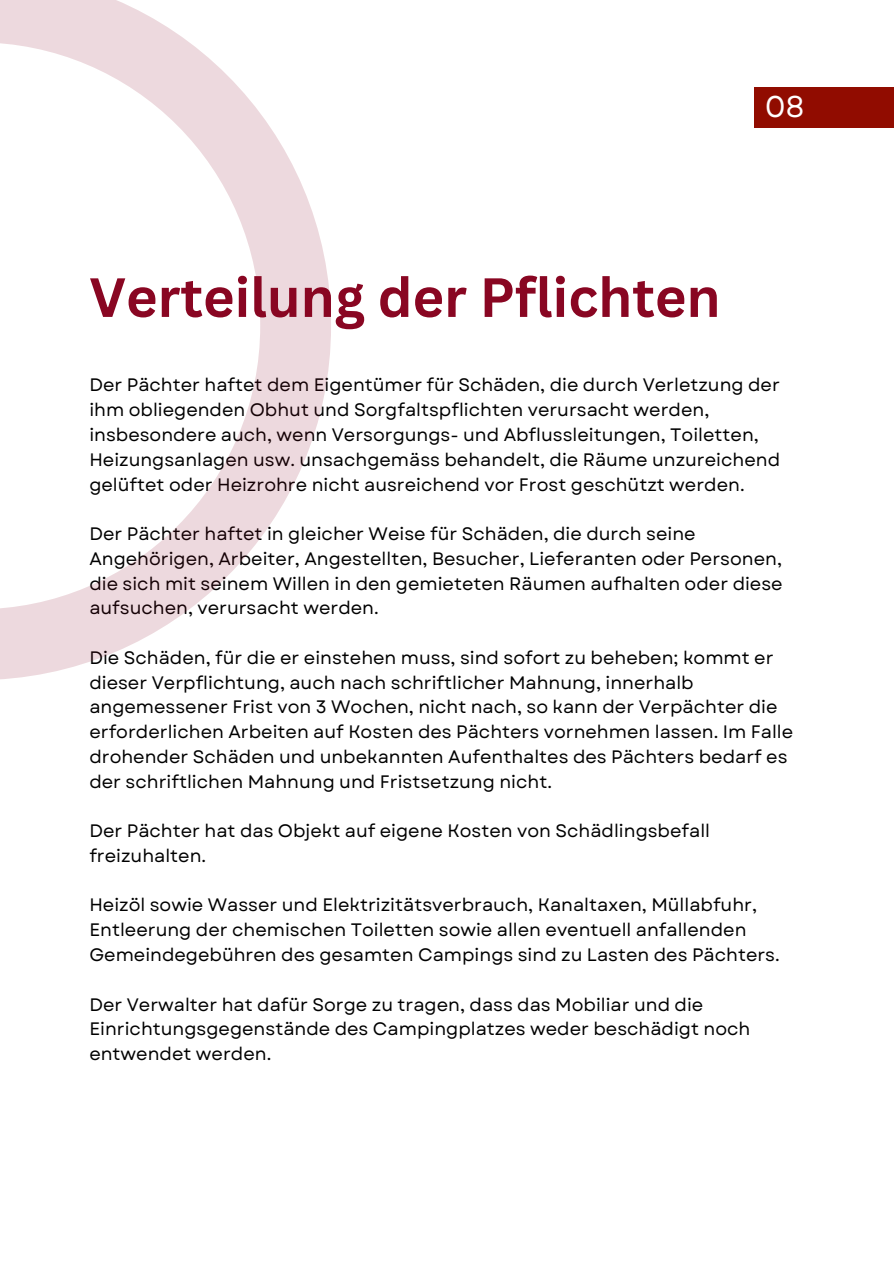
<style>
.page{position:relative;width:894px;height:1264px;background:#fff}
.page>*{position:absolute;margin:0;border:0;box-sizing:border-box;transform-origin:0 0}
.t1{font:700 54px "Canva Sans";color:#890622}
.t2{font:30px "Garet";color:#fff}
.t3{font:18px/24.8px "Garet";color:#000}
</style>
<div class="page">
<div style="left:754px;top:87px;width:139px;height:40px;background:#910c00"></div>
<svg style="left:0;top:0;width:331px;height:680px"></svg>
<p class="t2" style="left:764px;top:85px;width:41px">08</p>
<p class="t1" style="left:89px;top:259px;width:632px">Verteilung der Pflichten</p>
<h1 class="t3" style="left:89px;top:373px;width:692px">Der Pächter haftet dem Eigentümer für Schäden, die durch Verletzung der ihm obliegenden Obhut und Sorgfaltspflichten verursacht werden, insbesondere auch, wenn Versorgungs- und Abflussleitungen, Toiletten, Heizungsanlagen usw. unsachgemäss behandelt, die Räume unzureichend gelüftet oder Heizrohre nicht ausreichend vor Frost geschützt werden.</h1>
<p class="t3" style="left:89px;top:521px;width:694px">Der Pächter haftet in gleicher Weise für Schäden, die durch seine Angehörigen, Arbeiter, Angestellten, Besucher, Lieferanten oder Personen, die sich mit seinem Willen in den gemieteten Räumen aufhalten oder diese aufsuchen, verursacht werden.</p>
<p class="t3" style="left:89px;top:645px;width:705px">Die Schäden, für die er einstehen muss, sind sofort zu beheben; kommt er dieser Verpflichtung, auch nach schriftlicher Mahnung, innerhalb angemessener Frist von 3 Wochen, nicht nach, so kann der Verpächter die erforderlichen Arbeiten auf Kosten des Pächters vornehmen lassen. Im Falle drohender Schäden und unbekannten Aufenthaltes des Pächters bedarf es der schriftlichen Mahnung und Fristsetzung nicht.</p>
<p class="t3" style="left:89px;top:818px;width:622px">Der Pächter hat das Objekt auf eigene Kosten von Schädlingsbefall freizuhalten.</p>
<p class="t3" style="left:89px;top:892px;width:691px">Heizöl sowie Wasser und Elektrizitätsverbrauch, Kanaltaxen, Müllabfuhr,<br>Entleerung der chemischen Toiletten sowie allen eventuell anfallenden<br>Gemeindegebühren des gesamten Campings sind zu Lasten des Pächters.</p>
<p class="t3" style="left:89px;top:991px;width:662px">Der Verwalter hat dafür Sorge zu tragen, dass das Mobiliar und die<br>Einrichtungsgegenstände des Campingplatzes weder beschädigt noch entwendet werden.</p>
</div>
